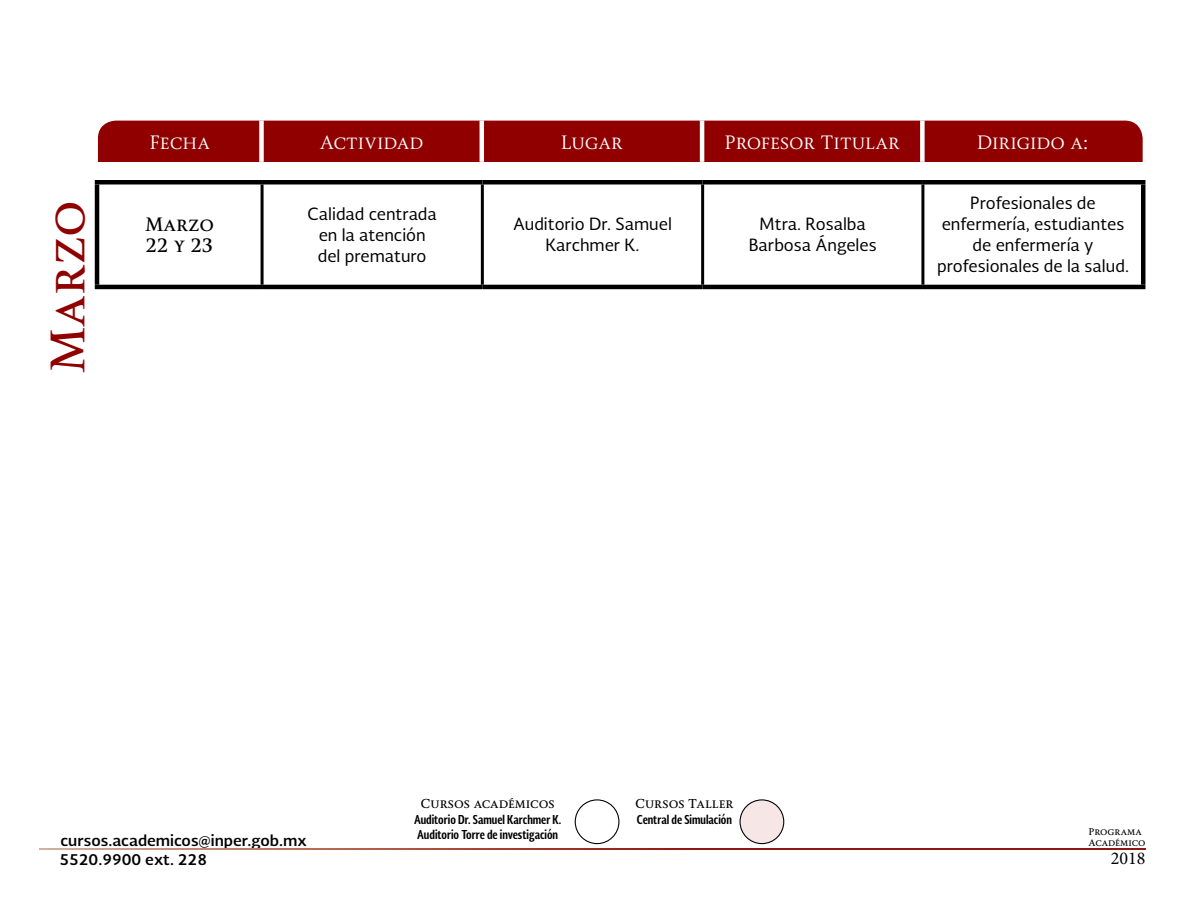
<style>
.page{position:relative;width:1188px;height:918px;background:#fff}
.page>*{position:absolute;margin:0;border:0;box-sizing:border-box;transform-origin:0 0}
.t1{font:700 45px "Soberana Titular";color:#900000}
.t2{font:18px "Soberana Titular";color:#fff}
.t3{font:700 18px/21px "Soberana Titular";color:#000}
.t4{font:18px "Minion Pro";color:#000}
.t5{font:16.5px/21px "Soberana Sans";color:#000;text-align:center}
.t6{font:700 15px/18.9px "Soberana Sans";color:#000}
.t7{font:700 12px/15.3px "Soberana Sans Condensed";color:#000}
.t8{font:700 12px "Soberana Titular";color:#000}
.t9{font:700 9px/10.8px "Soberana Titular";color:#000}
</style>
<div class="page">
<div style="left:575px;top:799px;width:44px;height:45px;border:1px solid #000;border-radius:50%"></div>
<div style="left:740px;top:800px;width:44px;height:44px;background:#f7e6e6;border-radius:50%"></div>
<div style="left:740px;top:799px;width:44px;height:45px;border:1px solid #000;border-radius:50%"></div>
<svg style="left:40px;top:849px;width:1105px;height:1px"></svg>
<svg style="left:99px;top:184px;width:1042px;height:101px"></svg>
<hr style="left:95px;top:285px;width:167px;height:4px;background:#000">
<hr style="left:262px;top:285px;width:220px;height:4px;background:#000">
<hr style="left:482px;top:285px;width:221px;height:4px;background:#000">
<hr style="left:703px;top:285px;width:220px;height:4px;background:#000">
<hr style="left:923px;top:285px;width:222px;height:4px;background:#000">
<hr style="left:95px;top:180px;width:167px;height:4px;background:#000">
<hr style="left:262px;top:180px;width:220px;height:4px;background:#000">
<hr style="left:482px;top:180px;width:221px;height:4px;background:#000">
<hr style="left:703px;top:180px;width:220px;height:4px;background:#000">
<hr style="left:923px;top:180px;width:222px;height:4px;background:#000">
<hr style="left:95px;top:184px;width:4px;height:101px;background:#000">
<hr style="left:1141px;top:184px;width:4px;height:101px;background:#000">
<hr style="left:261px;top:184px;width:3px;height:101px;background:#000">
<hr style="left:481px;top:184px;width:3px;height:101px;background:#000">
<hr style="left:701px;top:184px;width:3px;height:101px;background:#000">
<hr style="left:921px;top:184px;width:3px;height:101px;background:#000">
<div style="left:98px;top:121px;width:1045px;height:41px;background:#900000"></div>
<div style="left:259px;top:120px;width:5px;height:42px;background:#fff"></div>
<hr style="left:480px;top:120px;width:4px;height:42px;background:#fff">
<hr style="left:700px;top:120px;width:4px;height:42px;background:#fff">
<div style="left:920px;top:120px;width:5px;height:42px;background:#fff"></div>
<h1 class="t1" style="left:40px;top:373px;width:174px;rotate:-90deg">Marzo</h1>
<p class="t2" style="left:149px;top:131px;width:62px">Fecha</p>
<p class="t2" style="left:320px;top:131px;width:105px">Actividad</p>
<p class="t2" style="left:561px;top:131px;width:63px">Lugar</p>
<p class="t2" style="left:725px;top:131px;width:177px">Profesor Titular</p>
<p class="t2" style="left:977px;top:131px;width:113px">Dirigido a:</p>
<p class="t3" style="left:145px;top:214px;width:71px">Marzo<br>22 y 23</p>
<p class="t5" style="left:307px;top:203px;width:131px">Calidad centrada en la atención del prematuro</p>
<p class="t5" style="left:513px;top:213px;width:160px">Auditorio Dr. Samuel<br>Karchmer K.</p>
<p class="t5" style="left:749px;top:213px;width:129px">Mtra. Rosalba<br>Barbosa Ángeles</p>
<p class="t5" style="left:937px;top:192px;width:194px">Profesionales de enfermería, estudiantes de enfermería y profesionales de la salud.</p>
<p class="t8" style="left:421px;top:796px;width:136px">Cursos académicos</p>
<p class="t7" style="left:414px;top:811px;width:149px">Auditorio Dr. Samuel Karchmer K.<br>Auditorio Torre de investigación</p>
<p class="t8" style="left:635px;top:796px;width:100px">Cursos Taller</p>
<p class="t7" style="left:637px;top:811px;width:97px">Central de Simulación</p>
<p class="t6" style="left:59px;top:831px;width:249px">cursos.academicos@inper.gob.mx<br>5520.9900 ext. 228</p>
<p class="t9" style="left:1089px;top:826px;width:58px">Programa<br>Académico</p>
<p class="t4" style="left:1111px;top:846px;width:36px">2018</p>
</div>
